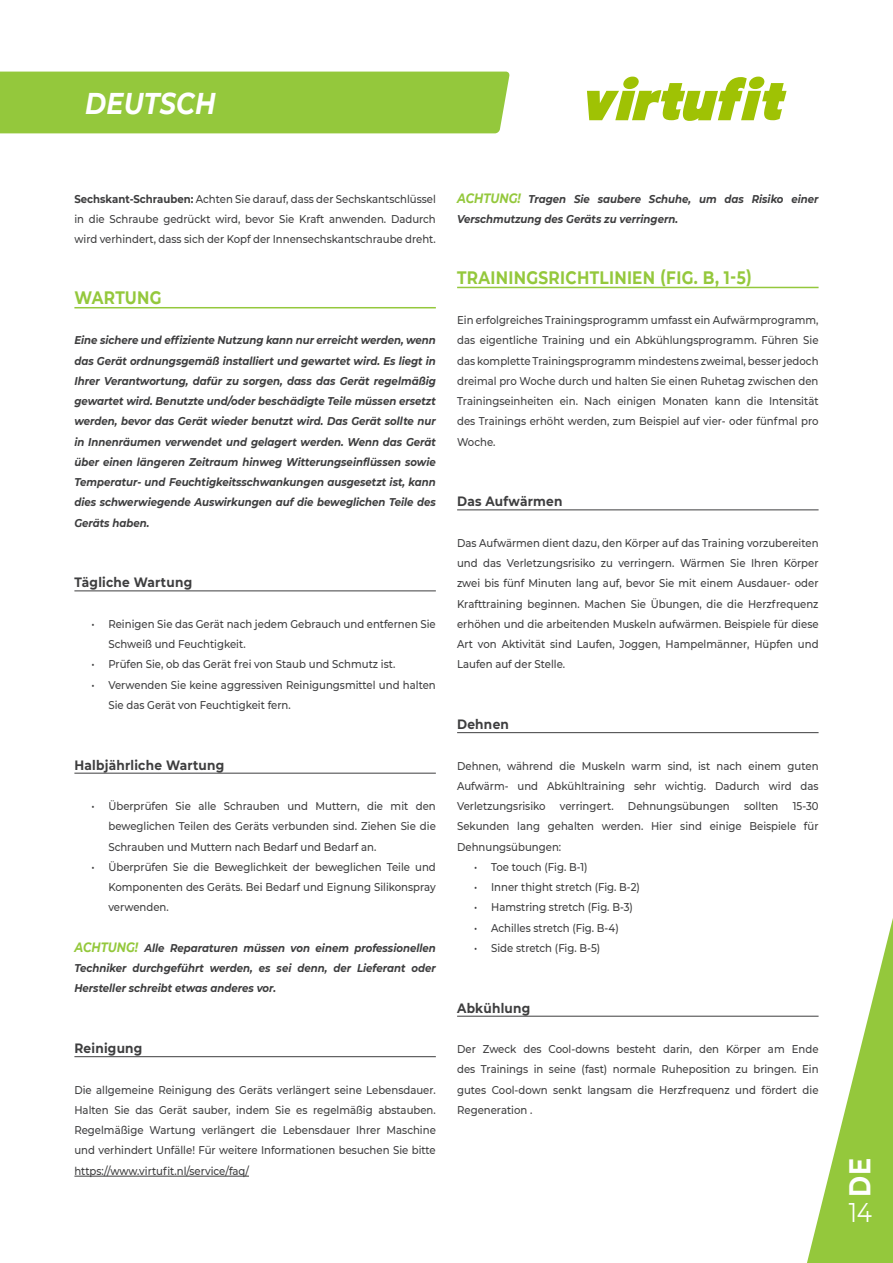
<style>
.page{position:relative;width:893px;height:1263px;background:#fff}
.page>*{position:absolute;margin:0;border:0;box-sizing:border-box;transform-origin:0 0}
.t1{font:italic 700 30px "Montserrat";letter-spacing:.01em;color:#fff;scale:.85 1}
.t2{font:700 30px "Montserrat";color:#fff;scale:.85 1}
.t3{font:27px "Montserrat";color:#fff;scale:.85 1}
.VF__Opsomming_platte_tekst{font:700 18px "Montserrat";letter-spacing:.02em;color:#94c83c;scale:.85 1}
.VF__Opsomming_platte_tekst-2{font:700 13.5px "Montserrat";letter-spacing:.02em;color:#3e3e3f;scale:.9 1}
.VF__Opsomming_platte_tekst-3{font:500 11.25px/20.2px "Montserrat";color:#3e3e3f;text-align:justify;scale:.9 1}
.VF__Opsomming_platte_tekst-4{font:italic 700 11.25px/20.2px "Montserrat";color:#3e3e3f;text-align:justify;scale:.9 1}
.s1{font-weight:700}
.s2{font-size:13.5px;color:#94c83c}
</style>
<div class="page">
<div style="left:0;top:72px;width:510px;height:61px;background:#94c83c"></div>
<svg style="left:587px;top:77px;width:199px;height:44px"></svg>
<svg style="left:798px;top:733px;width:95px;height:530px"></svg>
<hr style="left:74px;top:307px;width:362px;height:1px;background:#94c83c">
<hr style="left:74px;top:590px;width:362px;height:1px;background:#3e3e3f">
<hr style="left:74px;top:773px;width:362px;height:1px;background:#3e3e3f">
<hr style="left:74px;top:1056px;width:362px;height:1px;background:#3e3e3f">
<hr style="left:74px;top:1176px;width:175px;height:1px;background:#3e3e3f">
<hr style="left:457px;top:287px;width:362px;height:1px;background:#94c83c">
<hr style="left:457px;top:509px;width:362px;height:1px;background:#3e3e3f">
<hr style="left:457px;top:732px;width:362px;height:1px;background:#3e3e3f">
<hr style="left:457px;top:1016px;width:362px;height:1px;background:#3e3e3f">
<h1 class="t1" style="left:85px;top:82px;width:155px">DEUTSCH</h1>
<p class="VF__Opsomming_platte_tekst-3" style="left:74px;top:188px;width:403px"><span class="s1">Sechskant-Schrauben:</span> Achten Sie darauf, dass der Sechskantschlüssel in die Schraube gedrückt wird, bevor Sie Kraft anwenden. Dadurch wird verhindert, dass sich der Kopf der Innensechskantschraube dreht.</p>
<p class="VF__Opsomming_platte_tekst" style="left:74px;top:284px;width:104px">WARTUNG</p>
<p class="VF__Opsomming_platte_tekst-4" style="left:74px;top:330px;width:403px">Eine sichere und effiziente Nutzung kann nur erreicht werden, wenn das Gerät ordnungsgemäß installiert und gewartet wird. Es liegt in Ihrer Verantwortung, dafür zu sorgen, dass das Gerät regelmäßig gewartet wird. Benutzte und/oder beschädigte Teile müssen ersetzt werden, bevor das Gerät wieder benutzt wird. Das Gerät sollte nur in Innenräumen verwendet und gelagert werden. Wenn das Gerät über einen längeren Zeitraum hinweg Witterungseinflüssen sowie Temperatur- und Feuchtigkeitsschwankungen ausgesetzt ist, kann dies schwerwiegende Auswirkungen auf die beweglichen Teile des Geräts haben.</p>
<p class="VF__Opsomming_platte_tekst-2" style="left:74px;top:573px;width:133px">Tägliche Wartung</p>
<p class="VF__Opsomming_platte_tekst-3" style="left:108px;top:613px;width:365px;text-indent:-17px">• Reinigen Sie das Gerät nach jedem Gebrauch und entfernen Sie<br>Schweiß und Feuchtigkeit.</p>
<p class="VF__Opsomming_platte_tekst-3" style="left:91px;top:654px;width:339px">• Prüfen Sie, ob das Gerät frei von Staub und Schmutz ist.</p>
<p class="VF__Opsomming_platte_tekst-3" style="left:108px;top:674px;width:365px;text-indent:-17px">• Verwenden Sie keine aggressiven Reinigungsmittel und halten<br>Sie das Gerät von Feuchtigkeit fern.</p>
<p class="VF__Opsomming_platte_tekst-2" style="left:74px;top:755px;width:168px">Halbjährliche Wartung</p>
<p class="VF__Opsomming_platte_tekst-3" style="left:108px;top:795px;width:365px;text-indent:-17px">• Überprüfen Sie alle Schrauben und Muttern, die mit den beweglichen Teilen des Geräts verbunden sind. Ziehen Sie die Schrauben und Muttern nach Bedarf und Bedarf an.</p>
<p class="VF__Opsomming_platte_tekst-3" style="left:108px;top:856px;width:365px;text-indent:-17px">• Überprüfen Sie die Beweglichkeit der beweglichen Teile und Komponenten des Geräts. Bei Bedarf und Eignung Silikonspray verwenden.</p>
<p class="VF__Opsomming_platte_tekst-4" style="left:74px;top:937px;width:403px"><span class="s2">ACHTUNG!</span> Alle Reparaturen müssen von einem professionellen Techniker durchgeführt werden, es sei denn, der Lieferant oder Hersteller schreibt etwas anderes vor.</p>
<p class="VF__Opsomming_platte_tekst-2" style="left:74px;top:1038px;width:77px">Reinigung</p>
<p class="VF__Opsomming_platte_tekst-3" style="left:74px;top:1079px;width:403px">Die allgemeine Reinigung des Geräts verlängert seine Lebensdauer.<br>Halten Sie das Gerät sauber, indem Sie es regelmäßig abstauben.<br>Regelmäßige Wartung verlängert die Lebensdauer Ihrer Maschine und verhindert Unfälle! Für weitere Informationen besuchen Sie bitte https://www.virtufit.nl/service/faq/</p>
<p class="VF__Opsomming_platte_tekst-4" style="left:457px;top:188px;width:403px"><span class="s2">ACHTUNG!</span> Tragen Sie saubere Schuhe, um das Risiko einer<br>Verschmutzung des Geräts zu verringern.</p>
<p class="VF__Opsomming_platte_tekst" style="left:457px;top:264px;width:348px">TRAININGSRICHTLINIEN (FIG. B, 1-5)</p>
<p class="VF__Opsomming_platte_tekst-3" style="left:457px;top:309px;width:403px">Ein erfolgreiches Trainingsprogramm umfasst ein Aufwärmprogramm, das eigentliche Training und ein Abkühlungsprogramm. Führen Sie das komplette Trainingsprogramm mindestens zweimal, besser jedoch dreimal pro Woche durch und halten Sie einen Ruhetag zwischen den Trainingseinheiten ein. Nach einigen Monaten kann die Intensität des Trainings erhöht werden, zum Beispiel auf vier- oder fünfmal pro Woche.</p>
<p class="VF__Opsomming_platte_tekst-2" style="left:457px;top:492px;width:119px">Das Aufwärmen</p>
<p class="VF__Opsomming_platte_tekst-3" style="left:457px;top:532px;width:403px">Das Aufwärmen dient dazu, den Körper auf das Training vorzubereiten und das Verletzungsrisiko zu verringern. Wärmen Sie Ihren Körper zwei bis fünf Minuten lang auf, bevor Sie mit einem Ausdauer- oder Krafttraining beginnen. Machen Sie Übungen, die die Herzfrequenz erhöhen und die arbeitenden Muskeln aufwärmen. Beispiele für diese Art von Aktivität sind Laufen, Joggen, Hampelmänner, Hüpfen und Laufen auf der Stelle.</p>
<p class="VF__Opsomming_platte_tekst-2" style="left:457px;top:714px;width:59px">Dehnen</p>
<p class="VF__Opsomming_platte_tekst-3" style="left:457px;top:755px;width:403px">Dehnen, während die Muskeln warm sind, ist nach einem guten Aufwärm- und Abkühltraining sehr wichtig. Dadurch wird das Verletzungsrisiko</p>
<p class="VF__Opsomming_platte_tekst-3" style="left:560px;top:795px;width:61px">verringert.</p>
<p class="VF__Opsomming_platte_tekst-3" style="left:628px;top:795px;width:115px">Dehnungsübungen</p>
<p class="VF__Opsomming_platte_tekst-3" style="left:744px;top:795px;width:40px">sollten</p>
<p class="VF__Opsomming_platte_tekst-3" style="left:457px;top:795px;width:403px;text-indent:336px">15-30<br>Sekunden lang gehalten werden. Hier sind einige Beispiele für Dehnungsübungen:</p>
<p class="VF__Opsomming_platte_tekst-3" style="left:474px;top:856px;width:128px">• Toe touch (Fig. B-1)</p>
<p class="VF__Opsomming_platte_tekst-3" style="left:474px;top:876px;width:186px">• Inner thight stretch (Fig. B-2)</p>
<p class="VF__Opsomming_platte_tekst-3" style="left:474px;top:897px;width:178px">• Hamstring stretch (Fig. B-3)</p>
<p class="VF__Opsomming_platte_tekst-3" style="left:474px;top:917px;width:162px">• Achilles stretch (Fig. B-4)</p>
<p class="VF__Opsomming_platte_tekst-3" style="left:474px;top:937px;width:142px">• Side stretch (Fig. B-5)</p>
<p class="VF__Opsomming_platte_tekst-2" style="left:457px;top:998px;width:83px">Abkühlung</p>
<p class="VF__Opsomming_platte_tekst-3" style="left:457px;top:1038px;width:403px">Der Zweck des Cool-downs besteht darin, den Körper am Ende des Trainings in seine (fast) normale Ruheposition zu bringen. Ein gutes Cool-down senkt langsam die Herzfrequenz und fördert die Regeneration .</p>
<h1 class="t2" style="left:838px;top:1197px;width:48px;rotate:-90deg">DE</h1>
<h2 class="t3" style="left:849px;top:1194px;width:29px">14</h2>
</div>
